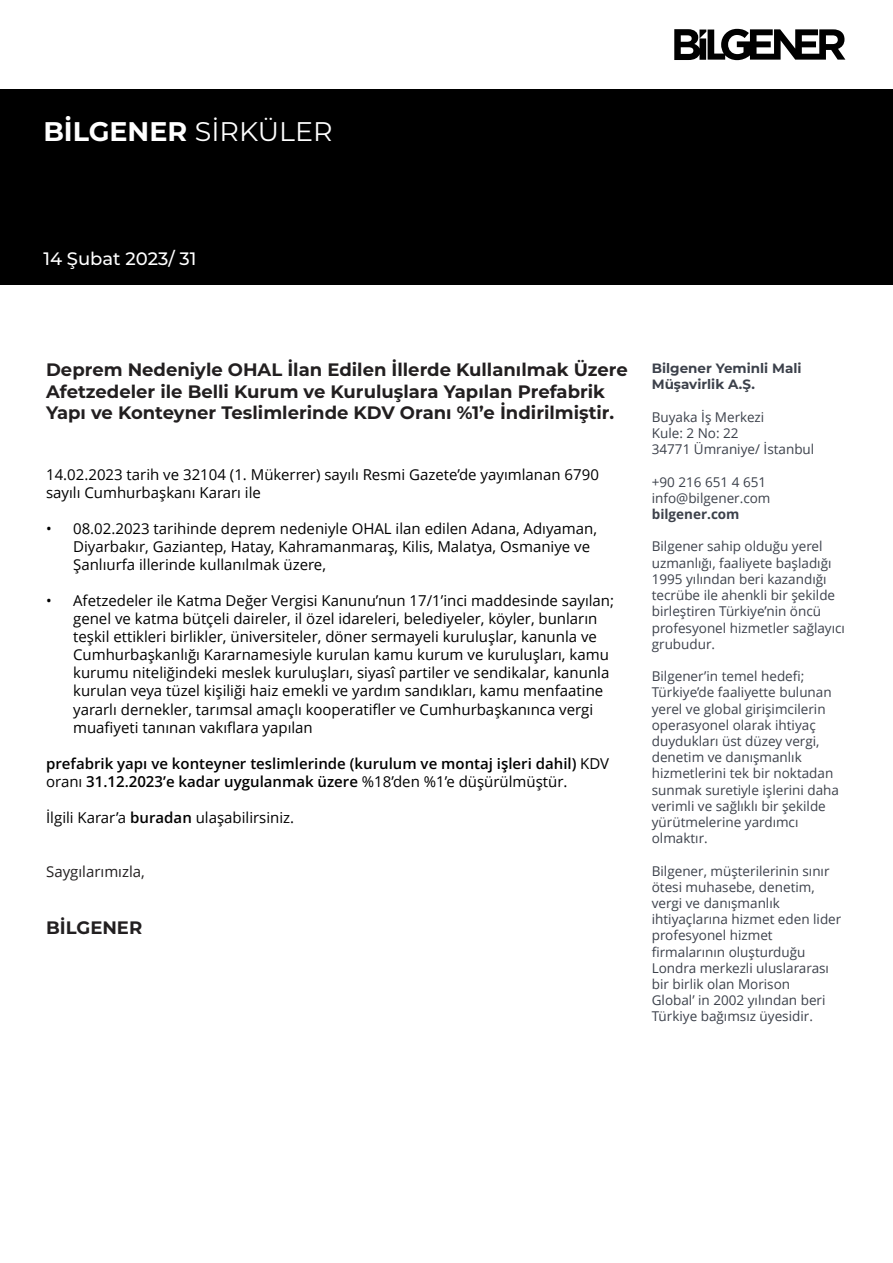
<style>
.page{position:relative;width:893px;height:1263px;background:#fff}
.page>*{position:absolute;margin:0;border:0;box-sizing:border-box;transform-origin:0 0}
.t1{font:700 27px "Montserrat";color:#fff}
.t2{font:700 18px/21.6px "Montserrat";color:#221f20}
.t3{font:500 18px "Montserrat";color:#fff}
.t4{font:15px/18px "Open Sans";color:#000}
.t5{font:600 15px/18px "Open Sans";color:#000}
.t6{font:15px "Open Sans";color:#221f20}
.t7{font:14.1px "Myriad Pro";color:#000;scale:.71 1}
.t8{font:13.5px/16.2px "Open Sans";color:#3c414b}
.t9{font:700 13.5px/16.2px "Montserrat";color:#3c414b}
.t10{font:700 13.5px "Open Sans";color:#3c414b}
.s1{font-weight:400}
.s2{font-weight:600}
</style>
<div class="page">
<div style="left:865px;top:89px;width:28px;height:195px;background:#000"></div>
<div style="left:0;top:89px;width:865px;height:195px;background:#000"></div>
<svg style="left:674px;top:29px;width:171px;height:31px"></svg>
<h1 class="t1" style="left:43px;top:112px;width:291px">BİLGENER <span class="s1">SİRKÜLER</span></h1>
<p class="t3" style="left:43px;top:246px;width:155px">14 Şubat 2023/ 31</p>
<p class="t2" style="left:46px;top:358px;width:583px">Deprem Nedeniyle OHAL İlan Edilen İllerde Kullanılmak Üzere<br>Afetzedeler ile Belli Kurum ve Kuruluşlara Yapılan Prefabrik<br>Yapı ve Konteyner Teslimlerinde KDV Oranı %1’e İndirilmiştir.</p>
<p class="t4" style="left:46px;top:466px;width:554px">14.02.2023 tarih ve 32104 (1. Mükerrer) sayılı Resmi Gazete’de yayımlanan 6790 sayılı Cumhurbaşkanı Kararı ile</p>
<p class="t4" style="left:73px;top:520px;width:525px;text-indent:-27px">• 08.02.2023 tarihinde deprem nedeniyle OHAL ilan edilen Adana, Adıyaman,<br>Diyarbakır, Gaziantep, Hatay, Kahramanmaraş, Kilis, Malatya, Osmaniye ve<br>Şanlıurfa illerinde kullanılmak üzere,</p>
<p class="t4" style="left:73px;top:592px;width:542px;text-indent:-27px">• Afetzedeler ile Katma Değer Vergisi Kanunu’nun 17/1’inci maddesinde sayılan; genel ve katma bütçeli daireler, il özel idareleri, belediyeler, köyler, bunların teşkil ettikleri birlikler, üniversiteler, döner sermayeli kuruluşlar, kanunla ve Cumhurbaşkanlığı Kararnamesiyle kurulan kamu kurum ve kuruluşları, kamu kurumu niteliğindeki meslek kuruluşları, siyasî partiler ve sendikalar, kanunla kurulan veya tüzel kişiliği haiz emekli ve yardım sandıkları, kamu menfaatine yararlı dernekler, tarımsal amaçlı kooperatifler ve Cumhurbaşkanınca vergi muafiyeti tanınan vakıflara yapılan</p>
<p class="t5" style="left:46px;top:754px;width:565px">prefabrik yapı ve konteyner teslimlerinde (kurulum ve montaj işleri dahil) <span class="s1">KDV oranı</span> 31.12.2023’e kadar uygulanmak üzere <span class="s1">%18’den %1’e düşürülmüştür.</span></p>
<p class="t4" style="left:46px;top:808px;width:250px">İlgili Karar’a <span class="s2">buradan</span> ulaşabilirsiniz.</p>
<p class="t6" style="left:46px;top:861px;width:100px">Saygılarımızla,</p>
<p class="t2" style="left:46px;top:916px;width:98px">BİLGENER</p>
<p class="t9" style="left:652px;top:360px;width:151px">Bilgener Yeminli Mali<br>Müşavirlik A.Ş.</p>
<p class="t8" style="left:652px;top:408px;width:164px">Buyaka İş Merkezi<br>Kule: 2 No: 22<br>34771 Ümraniye/ İstanbul</p>
<p class="t8" style="left:652px;top:473px;width:120px">+90 216 651 4 651 info@bilgener.com</p>
<p class="t10" style="left:652px;top:505px;width:89px">bilgener.com</p>
<p class="t8" style="left:652px;top:538px;width:195px">Bilgener sahip olduğu yerel uzmanlığı, faaliyete başladığı<br>1995 yılından beri kazandığı tecrübe ile ahenkli bir şekilde birleştiren Türkiye’nin öncü profesyonel hizmetler sağlayıcı grubudur.</p>
<p class="t8" style="left:652px;top:668px;width:189px">Bilgener’in temel hedefi;<br>Türkiye’de faaliyette bulunan yerel ve global girişimcilerin operasyonel olarak ihtiyaç duydukları üst düzey vergi, denetim ve danışmanlık hizmetlerini tek bir noktadan sunmak suretiyle işlerini daha verimli ve sağlıklı bir şekilde yürütmelerine yardımcı olmaktır.</p>
<p class="t8" style="left:652px;top:862px;width:191px">Bilgener, müşterilerinin sınır ötesi muhasebe, denetim, vergi ve danışmanlık ihtiyaçlarına hizmet eden lider profesyonel hizmet firmalarının oluşturduğu<br>Londra merkezli uluslararası bir birlik olan Morison<br>Global’ in 2002 yılından beri<br>Türkiye bağımsız üyesidir.</p>
<p class="t7" style="left:652px;top:506px;width:122px">https://bilgener.com</p>
</div>
